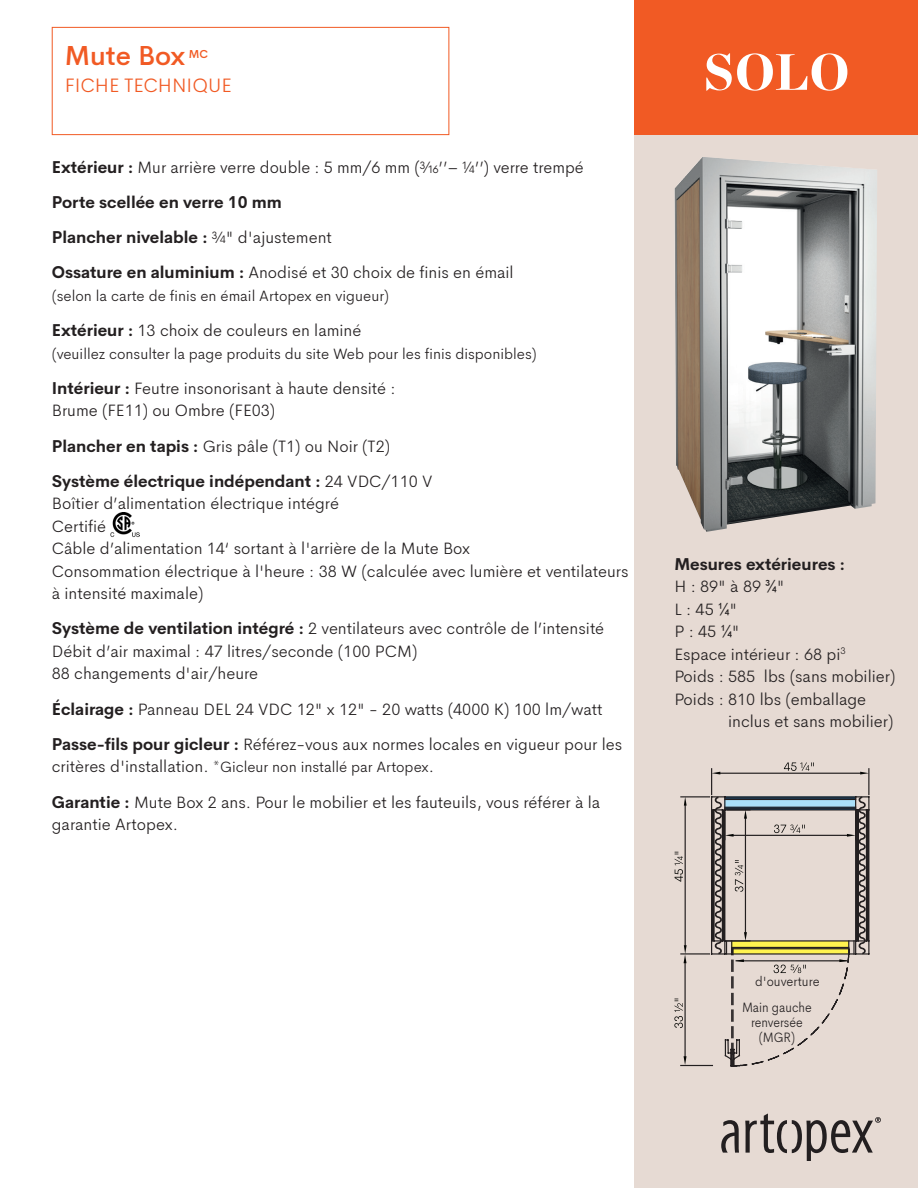
<style>
.page{position:relative;width:918px;height:1188px;background:#fff}
.page>*{position:absolute;margin:0;border:0;box-sizing:border-box;transform-origin:0 0}
.t1{font:900 51px "Chronicle Display";color:#fff}
.t2{font:500 27px "Cerebri Sans";color:#f15a24}
.t3{font:300 19.5px "Cerebri Sans";color:#f15a24}
.t4{font:300 16.5px/22.5px "Cerebri Sans";color:#231f20}
.t5{font:700 16.5px "Cerebri Sans";color:#231f20}
.t6{font:300 15px "Cerebri Sans";color:#231f20}
.t7{font:300 13.65px "Cerebri Sans";color:#231f20;scale:.9 1}
.t8{font:300 13.35px "Cerebri Sans";color:#231f20;scale:.95 1}
.t9{font:500 11.4px "Cerebri Sans";color:#f15a24}
.s1{font-weight:700}
.s2{font-weight:300}
.s3{font-size:16.5px}
.s4{font-family:"Arial Narrow";font-weight:400}
</style>
<div class="page">
<div style="left:634px;top:0;width:284px;height:1188px;background:#e6dad3"></div>
<svg style="left:721px;top:1120px;width:18px;height:33px"></svg>
<svg style="left:745px;top:1113px;width:136px;height:48px"></svg>
<div style="left:634px;top:0;width:284px;height:135px;background:#f15a24"></div>
<div style="left:52px;top:27px;width:397px;height:108px;border:1px solid #f15a24"></div>
<img style="left:674px;top:157px;width:203px;height:375px">
<svg style="left:674px;top:762px;width:195px;height:305px"></svg>
<hr style="left:725px;top:797px;width:131px;height:2px;background:#231f20">
<hr style="left:725px;top:799px;width:131px;height:1px;background:#231f20">
<hr style="left:725px;top:807px;width:131px;height:1px;background:#231f20">
<hr style="left:725px;top:808px;width:131px;height:1px;background:#231f20">
<hr style="left:712px;top:810px;width:2px;height:131px;background:#231f20">
<hr style="left:722px;top:810px;width:3px;height:131px;background:#231f20">
<hr style="left:856px;top:810px;width:2px;height:131px;background:#231f20">
<hr style="left:867px;top:810px;width:2px;height:131px;background:#231f20">
<img style="left:110px;top:512px;width:30px;height:26px">
<p class="t2" style="left:65px;top:34px;width:122px">Mute Box</p>
<p class="t9" style="left:189px;top:45px;width:21px">MC</p>
<p class="t3" style="left:65px;top:69px;width:169px">FICHE TECHNIQUE</p>
<p class="t4" style="left:52px;top:154px;width:533px"><span class="s1">Extérieur :</span> Mur arrière verre double : 5 mm/6 mm (3/16’’– 1/4’’) verre trempé</p>
<p class="t5" style="left:52px;top:189px;width:231px">Porte scellée en verre 10 mm</p>
<p class="t5" style="left:52px;top:224px;width:282px">Plancher nivelable : <span class="s2">3/4" d'ajustement</span></p>
<p class="t4" style="left:52px;top:260px;width:463px"><span class="s1">Ossature en aluminium :</span> Anodisé et 30 choix de finis en émail</p>
<p class="t6" style="left:52px;top:284px;width:339px">(selon la carte de finis en émail Artopex en vigueur)</p>
<p class="t4" style="left:52px;top:318px;width:311px"><span class="s1">Extérieur :</span> 13 choix de couleurs en laminé</p>
<p class="t6" style="left:52px;top:341px;width:486px">(veuillez consulter la page produits du site Web pour les finis disponibles)</p>
<p class="t4" style="left:52px;top:375px;width:345px"><span class="s1">Intérieur :</span> Feutre insonorisant à haute densité :<br>Brume (FE11) ou Ombre (FE03)</p>
<p class="t4" style="left:52px;top:433px;width:340px"><span class="s1">Plancher en tapis :</span> Gris pâle (T1) ou Noir (T2)</p>
<p class="t4" style="left:52px;top:468px;width:578px"><span class="s1">Système électrique indépendant :</span> 24 VDC/110 V<br>Boîtier d’alimentation électrique intégré<br>Certifié<br>Câble d’alimentation 14‘ sortant à l'arrière de la Mute Box<br>Consommation électrique à l'heure : 38 W (calculée avec lumière et ventilateurs à intensité maximale)</p>
<p class="t4" style="left:52px;top:616px;width:554px"><span class="s1">Système de ventilation intégré :</span> 2 ventilateurs avec contrôle de l’intensité<br>Débit d’air maximal : 47 litres/seconde (100 PCM)<br>88 changements d'air/heure</p>
<p class="t4" style="left:52px;top:696px;width:552px"><span class="s1">Éclairage :</span> Panneau DEL 24 VDC 12" x 12" - 20 watts (4000 K) 100 lm/watt</p>
<p class="t4" style="left:52px;top:732px;width:572px"><span class="s1">Passe-fils pour gicleur :</span> Référez-vous aux normes locales en vigueur pour les</p>
<p class="t6" style="left:52px;top:755px;width:384px"><span class="s3">critères d'installation.</span> *Gicleur non installé par Artopex<span class="s3">.</span></p>
<p class="t4" style="left:52px;top:789px;width:550px"><span class="s1">Garantie :</span> Mute Box 2 ans. Pour le mobilier et les fauteuils, vous référer à la garantie Artopex.</p>
<p class="t1" style="left:704px;top:30px;width:147px">SOLO</p>
<p class="t5" style="left:674px;top:551px;width:172px">Mesures extérieures :</p>
<p class="t4" style="left:674px;top:574px;width:112px">H : 89" à 89 <span class="s4">¾</span>"</p>
<p class="t4" style="left:674px;top:596px;width:64px">L : 45 <span class="s4">¼</span>"</p>
<p class="t4" style="left:674px;top:619px;width:67px">P : 45 <span class="s4">¼</span>"</p>
<p class="t4" style="left:674px;top:641px;width:173px">Espace intérieur : 68 pi<sup>3</sup></p>
<p class="t4" style="left:674px;top:664px;width:223px">Poids : 585 lbs (sans mobilier)</p>
<p class="t4" style="left:728px;top:686px;width:167px;text-indent:-54px">Poids : 810 lbs (emballage inclus et sans mobilier)</p>
<p class="t8" style="left:755px;top:971px;width:69px">d'ouverture</p>
<p class="t7" style="left:742px;top:996px;width:79px">Main gauche</p>
<p class="t7" style="left:751px;top:1011px;width:59px">renversée</p>
<p class="t7" style="left:759px;top:1027px;width:42px">(MGR)</p>
</div>
